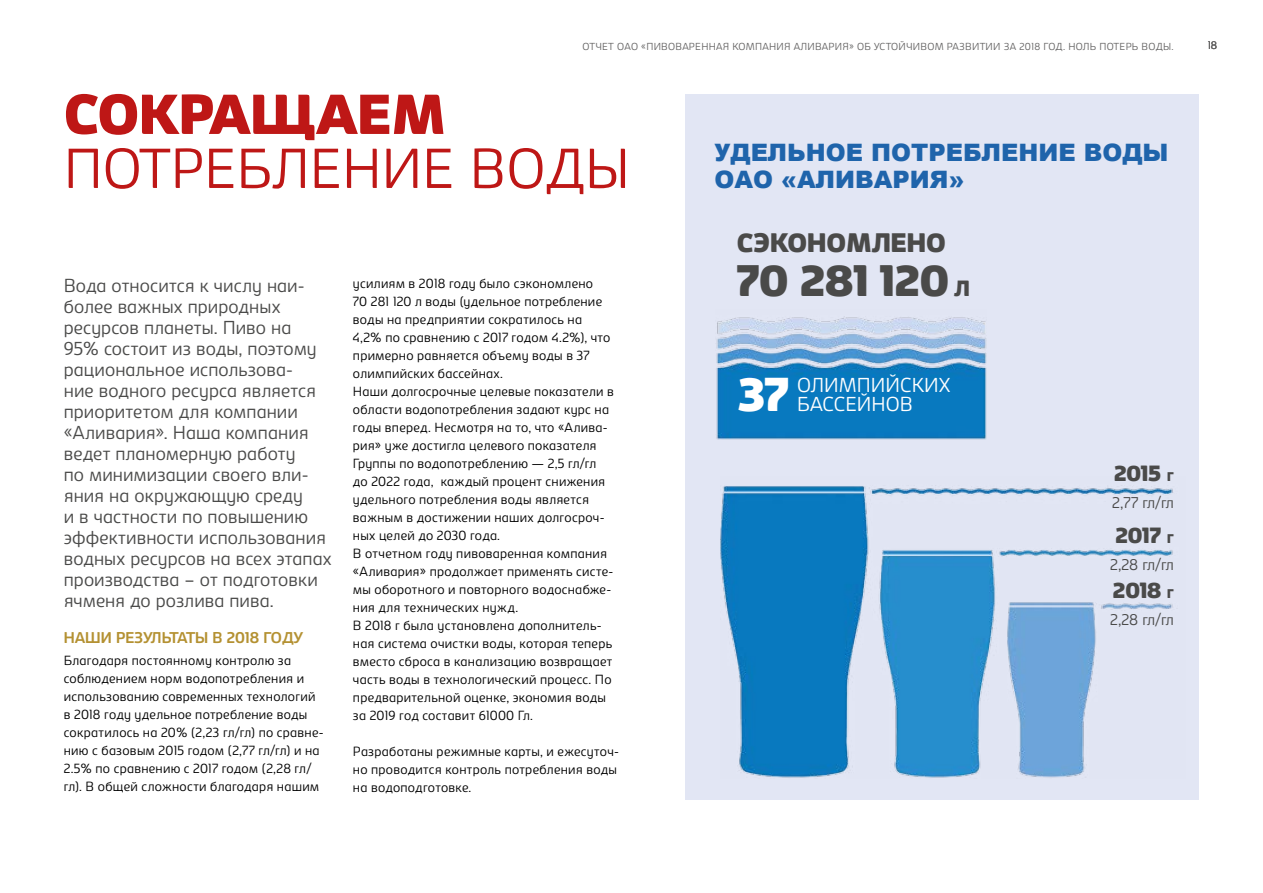
<style>
.page{position:relative;width:1263px;height:893px;background:#fff}
.page>*{position:absolute;margin:0;border:0;box-sizing:border-box;transform-origin:0 0}
.t1{font:300 54px "Carlsberg Sans";color:#be1716}
.t2{font:900 54px "Carlsberg Sans";color:#be1716}
.t3{font:900 45.15px "Carlsberg Sans";color:#fff}
.t4{font:900 42px "Carlsberg Sans";color:#4a4a49}
.t5{font:900 25.5px "Carlsberg Sans";color:#4a4a49}
.t6{font:900 24px/27px "Arial";color:#1f64ab}
.t7{font:900 21px "Carlsberg Sans";color:#4a4a49}
.t8{font:300 19.35px/19.4px "Carlsberg Sans";color:#fff}
.t9{font:300 18px/21px "Carlsberg Sans";letter-spacing:.005em;color:#4a4a49}
.t10{font:300 15px "Carlsberg Sans";letter-spacing:-.065em;color:#4a4a49}
.t11{font:700 15px "Carlsberg Sans";color:#b49132}
.t12{font:300 12.75px/18px "Carlsberg Sans";letter-spacing:.02em;color:#000}
.t13{font:300 10.5px "Carlsberg Sans";color:#646363}
.t14{font:300 9.75px "Carlsberg Sans";letter-spacing:.025em;color:#646363}
.s1{font-size:21px}
.s2{font-size:12px}
</style>
<div class="page">
<div style="left:685px;top:94px;width:513px;height:705px;background:#e2e6f4"></div>
<img style="left:716px;top:316px;width:271px;height:124px">
<img style="left:721px;top:485px;width:452px;height:293px">
<p class="t14" style="left:583px;top:40px;width:593px">ОТЧЕТ ОАО «ПИВОВАРЕННАЯ КОМПАНИЯ АЛИВАРИЯ» ОБ УСТОЙЧИВОМ РАЗВИТИИ ЗА 2018 ГОД. НОЛЬ ПОТЕРЬ ВОДЫ.</p>
<p class="t13" style="left:1208px;top:38px;width:11px">18</p>
<h1 class="t2" style="left:64px;top:80px;width:384px">СОКРАЩАЕМ</h1>
<h1 class="t1" style="left:64px;top:132px;width:568px">ПОТРЕБЛЕНИЕ ВОДЫ</h1>
<h3 class="t6" style="left:714px;top:138px;width:456px">УДЕЛЬНОЕ ПОТРЕБЛЕНИЕ ВОДЫ<br>ОАО «АЛИВАРИЯ»</h3>
<p class="t9" style="left:64px;top:274px;width:269px">Вода относится к числу наи&shy;более важных природных ресурсов планеты. Пиво на<br>95% состоит из воды, поэтому рациональное использова-<br>ние водного ресурса является приоритетом для компании «Аливария». Наша компания ведет планомерную работу<br>по минимизации своего вли&shy;яния на окружающую среду<br>и в частности по повышению эффективности использования водных ресурсов на всех этапах производства – от подготовки ячменя до розлива пива.</p>
<p class="t11" style="left:64px;top:627px;width:241px">НАШИ РЕЗУЛЬТАТЫ В 2018 ГОДУ</p>
<p class="t12" style="left:64px;top:651px;width:261px">Благодаря постоянному контролю за соблюдением норм водопотребления и использованию современных технологий в 2018 году удельное потребление воды сократилось на 20% (2,23 гл/гл) по сравне&shy;нию с базовым 2015 годом (2,77 гл/гл) и на 2.5% по сравнению с 2017 годом (2,28 гл/ гл). В общей сложности благодаря нашим</p>
<p class="t12" style="left:353px;top:274px;width:262px">усилиям в 2018 году было сэкономлено<br>70 281 120 л воды (удельное потребление воды на предприятии сократилось на 4,2% по сравнению с 2017 годом 4.2%), что примерно равняется объему воды в 37 олимпийских бассейнах.<br>Наши долгосрочные целевые показатели в области водопотребления задают курс на годы вперед. Несмотря на то, что «Алива&shy;рия» уже достигла целевого показателя Группы по водопотреблению — 2,5 гл/гл до 2022 года, каждый процент снижения удельного потребления воды является важным в достижении наших долгосроч&shy;ных целей до 2030 года.<br>В отчетном году пивоваренная компания «Аливария» продолжает применять систе&shy;мы оборотного и повторного водоснабже&shy;ния для технических нужд.<br>В 2018 г была установлена дополнитель&shy;ная система очистки воды, которая теперь вместо сброса в канализацию возвращает часть воды в технологический процесс. По предварительной оценке, экономия воды за 2019 год составит 61000 Гл.</p>
<p class="t12" style="left:353px;top:742px;width:268px">Разработаны режимные карты, и ежесуточ&shy;но проводится контроль потребления воды на водоподготовке.</p>
<h3 class="t5" style="left:737px;top:227px;width:210px">СЭКОНОМЛЕНО</h3>
<h3 class="t4" style="left:737px;top:254px;width:234px">70 281 120 <span class="s1">Л</span></h3>
<h2 class="t3" style="left:739px;top:366px;width:52px">37</h2>
<h3 class="t8" style="left:797px;top:374px;width:155px">ОЛИМПИЙСКИХ<br>БАССЕЙНОВ</h3>
<h3 class="t7" style="left:1114px;top:460px;width:61px">2015 <span class="s2">Г</span></h3>
<p class="t10" style="left:1112px;top:493px;width:63px">2,77 гл/гл</p>
<h3 class="t7" style="left:1115px;top:522px;width:60px">2017 <span class="s2">Г</span></h3>
<p class="t10" style="left:1110px;top:554px;width:65px">2,28 гл/гл</p>
<h3 class="t7" style="left:1113px;top:577px;width:62px">2018 <span class="s2">Г</span></h3>
<p class="t10" style="left:1110px;top:610px;width:65px">2,28 гл/гл</p>
</div>
